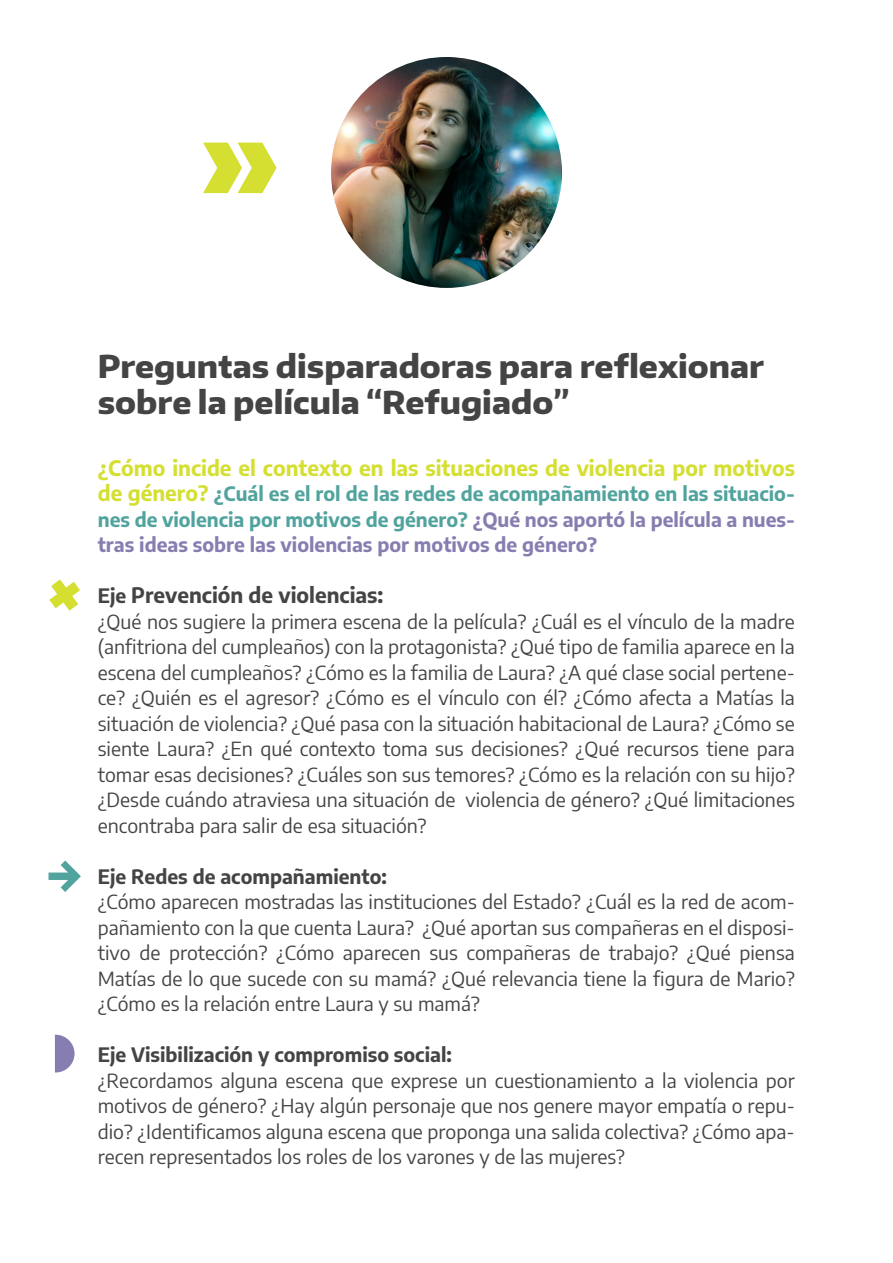
<style>
.page{position:relative;width:893px;height:1263px;background:#fff}
.page>*{position:absolute;margin:0;border:0;box-sizing:border-box;transform-origin:0 0}
.t1{font:800 31.5px/36px "Encode Sans";color:#444}
.t2{font:700 21px "Encode Sans";color:#d5df31}
.t3{font:700 21px "Encode Sans";color:#444}
.t4{font:19.5px/25.5px "Encode Sans";color:#444;text-align:justify}
.t5{font:700 19.5px/25.5px "Encode Sans";color:#51a39e;text-align:justify}
.t6{font:700 19.5px "Encode Sans";color:#444}
.s1{font-size:21px;color:#d5df31}
.s2{color:#887db0}
.s3{font-size:19.5px}
</style>
<div class="page">
<svg style="left:203px;top:143px;width:74px;height:50px"></svg>
<svg style="left:49px;top:860px;width:32px;height:32px"></svg>
<svg style="left:49px;top:579px;width:31px;height:32px"></svg>
<svg style="left:54px;top:1034px;width:21px;height:39px"></svg>
<img style="left:331px;top:57px;width:231px;height:231px;border-radius:115px">
<h1 class="t1" style="left:98px;top:347px;width:668px">Preguntas disparadoras para reflexionar sobre la película “Refugiado”</h1>
<p class="t2" style="left:98px;top:452px;width:699px">¿Cómo incide el contexto en las situaciones de violencia por motivos</p>
<p class="t5" style="left:98px;top:480px;width:699px"><span class="s1">de género?</span> ¿Cuál es el rol de las redes de acompañamiento en las situacio&shy;nes de violencia por motivos de género? <span class="s2">¿Qué nos aportó la película a nues&shy;tras ideas sobre las violencias por motivos de género?</span></p>
<p class="t3" style="left:98px;top:579px;width:287px"><span class="s3">Eje</span> Prevención de violencias:</p>
<p class="t4" style="left:98px;top:608px;width:699px">¿Qué nos sugiere la primera escena de la película? ¿Cuál es el vínculo de la madre (anfitriona del cumpleaños) con la protagonista? ¿Qué tipo de familia aparece en la escena del cumpleaños? ¿Cómo es la familia de Laura? ¿A qué clase social pertene&shy;ce? ¿Quién es el agresor? ¿Cómo es el vínculo con él? ¿Cómo afecta a Matías la situación de violencia? ¿Qué pasa con la situación habitacional de Laura? ¿Cómo se siente Laura? ¿En qué contexto toma sus decisiones? ¿Qué recursos tiene para tomar esas decisiones? ¿Cuáles son sus temores? ¿Cómo es la relación con su hijo? ¿Desde cuándo atraviesa una situación de violencia de género? ¿Qué limitaciones encontraba para salir de esa situación?</p>
<p class="t6" style="left:98px;top:862px;width:291px">Eje Redes de acompañamiento:</p>
<p class="t4" style="left:98px;top:888px;width:699px">¿Cómo aparecen mostradas las instituciones del Estado? ¿Cuál es la red de acom&shy;pañamiento con la que cuenta Laura? ¿Qué aportan sus compañeras en el disposi&shy;tivo de protección? ¿Cómo aparecen sus compañeras de trabajo? ¿Qué piensa Matías de lo que sucede con su mamá? ¿Qué relevancia tiene la figura de Mario? ¿Cómo es la relación entre Laura y su mamá?</p>
<p class="t6" style="left:98px;top:1040px;width:356px">Eje Visibilización y compromiso social:</p>
<p class="t4" style="left:98px;top:1067px;width:699px">¿Recordamos alguna escena que exprese un cuestionamiento a la violencia por motivos de género? ¿Hay algún personaje que nos genere mayor empatía o repu&shy;dio? ¿Identificamos alguna escena que proponga una salida colectiva? ¿Cómo apa&shy;recen representados los roles de los varones y de las mujeres?</p>
</div>
